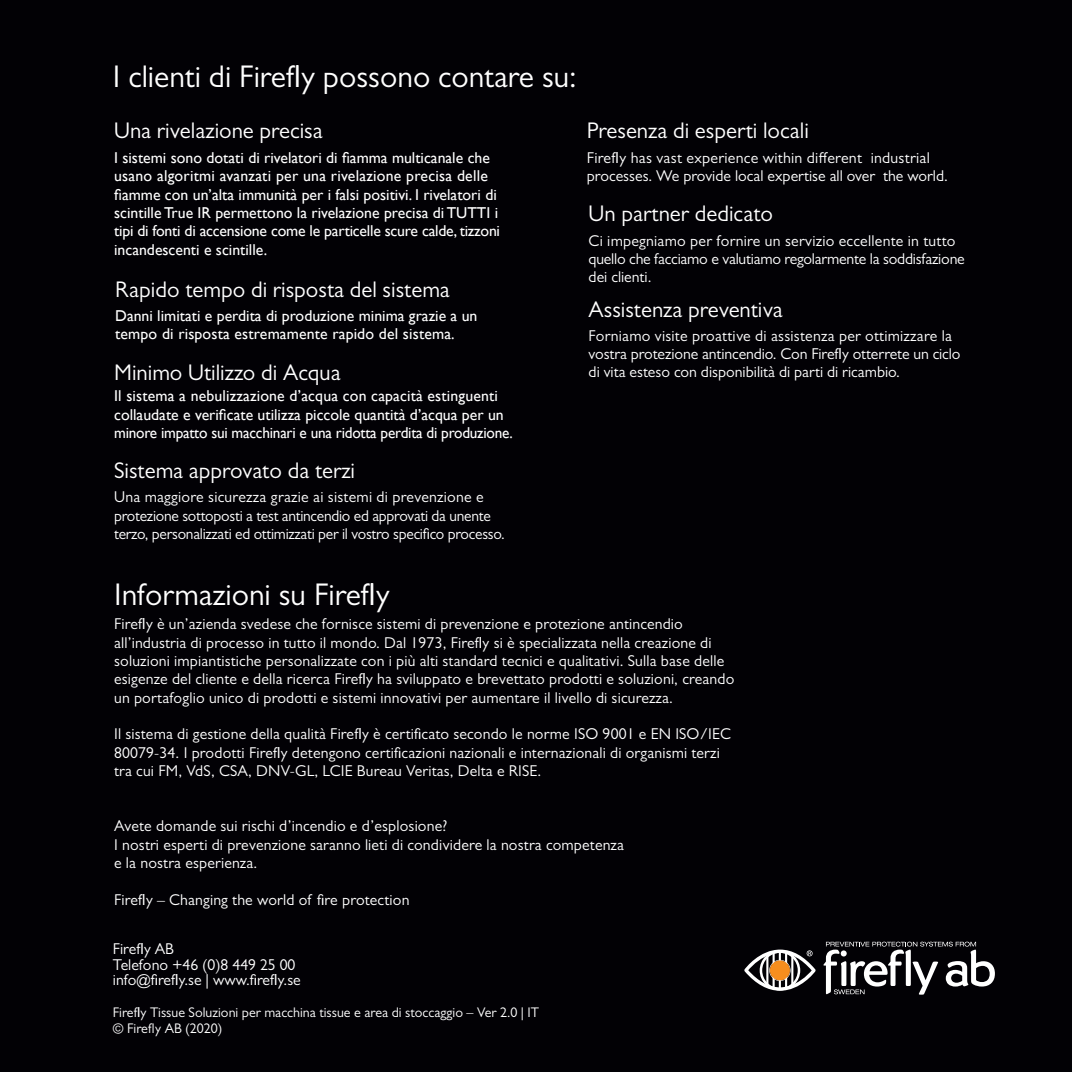
<style>
.page{position:relative;width:1072px;height:1072px;background:#fff}
.page>*{position:absolute;margin:0;border:0;box-sizing:border-box;transform-origin:0 0}
.Rubrik{font:31.5px "Gill Sans MT Pro";color:#fff}
.Mellanrubrik{font:22.75px "Gill Sans MT Pro";color:#fff}
.Brödtext_Indrag{font:15.75px/18.4px "Gill Sans MT Pro";letter-spacing:.01em;color:#fff}
.Mellanrubrik-2{font:15.75px/18.4px "Gill Sans";color:#fff}
.Mellanrubrik-3{font:15.75px/17.8px "Gill Sans MT Pro";color:#fff}
.Brödtext_Indrag-2{font:14px "Gill Sans MT Pro";color:#fff}
</style>
<div class="page">
<div style="left:0;top:0;width:1071px;height:1071px;background:#020105"></div>
<svg style="left:823px;top:941px;width:171px;height:53px"></svg>
<svg style="left:744px;top:949px;width:71px;height:41px"></svg>
<div style="left:770px;top:960px;width:20px;height:20px;background:#f68e1e;border-radius:50%"></div>
<p class="Rubrik" style="left:113px;top:59px;width:465px">I clienti di Firefly possono contare su:</p>
<p class="Mellanrubrik" style="left:114px;top:118px;width:210px">Una rivelazione precisa</p>
<p class="Mellanrubrik-2" style="left:114px;top:149px;width:377px">I sistemi sono dotati di rivelatori di fiamma multicanale che usano algoritmi avanzati per una rivelazione precisa delle</p>
<p class="Mellanrubrik-2" style="left:114px;top:185px;width:387px">fiamme con un’alta immunità per i falsi positivi. I rivelatori di scintille True IR permettono la rivelazione precisa di TUTTI i tipi di fonti di accensione come le particelle scure calde, tizzoni incandescenti e scintille.</p>
<p class="Mellanrubrik" style="left:115px;top:276px;width:336px">Rapido tempo di risposta del sistema</p>
<p class="Mellanrubrik-2" style="left:115px;top:307px;width:364px">Danni limitati e perdita di produzione minima grazie a un tempo di risposta estremamente rapido del sistema.</p>
<p class="Mellanrubrik" style="left:114px;top:359px;width:228px">Minimo Utilizzo di Acqua</p>
<p class="Mellanrubrik-2" style="left:114px;top:387px;width:385px">Il sistema a nebulizzazione d’acqua con capacità estinguenti</p>
<p class="Mellanrubrik-2" style="left:114px;top:405px;width:400px">collaudate e verificate utilizza piccole quantità d’acqua per un minore impatto sui macchinari e una ridotta perdita di produzione.</p>
<p class="Mellanrubrik" style="left:114px;top:457px;width:242px">Sistema approvato da terzi</p>
<p class="Mellanrubrik-3" style="left:114px;top:487px;width:378px;line-height:18.4px">Una maggiore sicurezza grazie ai sistemi di prevenzione e protezione sottoposti a test antincendio ed approvati da unente</p>
<p class="Mellanrubrik-3" style="left:114px;top:524px;width:392px">terzo, personalizzati ed ottimizzati per il vostro specifico processo.</p>
<p class="Mellanrubrik" style="left:587px;top:118px;width:223px">Presenza di esperti locali</p>
<p class="Mellanrubrik-3" style="left:587px;top:148px;width:344px">Firefly has vast experience within different industrial</p>
<p class="Mellanrubrik-3" style="left:587px;top:167px;width:362px">processes. We provide local expertise all over the world.</p>
<p class="Mellanrubrik" style="left:588px;top:201px;width:186px">Un partner dedicato</p>
<p class="Mellanrubrik-3" style="left:588px;top:232px;width:377px">Ci impegniamo per fornire un servizio eccellente in tutto quello che facciamo e valutiamo regolarmente la soddisfazione dei clienti.</p>
<p class="Mellanrubrik" style="left:588px;top:296px;width:196px">Assistenza preventiva</p>
<p class="Mellanrubrik-3" style="left:588px;top:327px;width:373px">Forniamo visite proattive di assistenza per ottimizzare la vostra protezione antincendio. Con Firefly otterrete un ciclo</p>
<p class="Mellanrubrik-3" style="left:588px;top:363px;width:313px">di vita esteso con disponibilità di parti di ricambio.</p>
<p class="Rubrik" style="left:114px;top:576px;width:277px">Informazioni su Firefly</p>
<p class="Brödtext_Indrag" style="left:114px;top:614px;width:622px">Firefly è un’azienda svedese che fornisce sistemi di prevenzione e protezione antincendio all’industria di processo in tutto il mondo. Dal 1973, Firefly si è specializzata nella creazione di soluzioni impiantistiche personalizzate con i più alti standard tecnici e qualitativi. Sulla base delle esigenze del cliente e della ricerca Firefly ha sviluppato e brevettato prodotti e soluzioni, creando un portafoglio unico di prodotti e sistemi innovativi per aumentare il livello di sicurezza.</p>
<p class="Brödtext_Indrag" style="left:114px;top:725px;width:618px">Il sistema di gestione della qualità Firefly è certificato secondo le norme ISO 9001 e EN ISO/IEC<br>80079-34. I prodotti Firefly detengono certificazioni nazionali e internazionali di organismi terzi</p>
<p class="Brödtext_Indrag" style="left:114px;top:761px;width:429px">tra cui FM, VdS, CSA, DNV-GL, LCIE Bureau Veritas, Delta e RISE.</p>
<p class="Brödtext_Indrag" style="left:114px;top:816px;width:335px">Avete domande sui rischi d’incendio e d’esplosione?</p>
<p class="Brödtext_Indrag" style="left:114px;top:835px;width:511px">I nostri esperti di prevenzione saranno lieti di condividere la nostra competenza</p>
<p class="Brödtext_Indrag" style="left:114px;top:853px;width:145px">e la nostra esperienza.</p>
<p class="Brödtext_Indrag" style="left:114px;top:890px;width:297px">Firefly – Changing the world of fire protection</p>
<p class="Brödtext_Indrag" style="left:113px;top:939px;width:63px">Firefly AB</p>
<p class="Brödtext_Indrag" style="left:113px;top:955px;width:184px">Telefono +46 (0)8 449 25 00</p>
<p class="Brödtext_Indrag" style="left:113px;top:970px;width:189px">info@firefly.se | www.firefly.se</p>
<p class="Brödtext_Indrag-2" style="left:113px;top:1004px;width:428px">Firefly Tissue Soluzioni per macchina tissue e area di stoccaggio – Ver 2.0 | IT</p>
<p class="Brödtext_Indrag-2" style="left:113px;top:1019px;width:111px">© Firefly AB (2020)</p>
</div>
